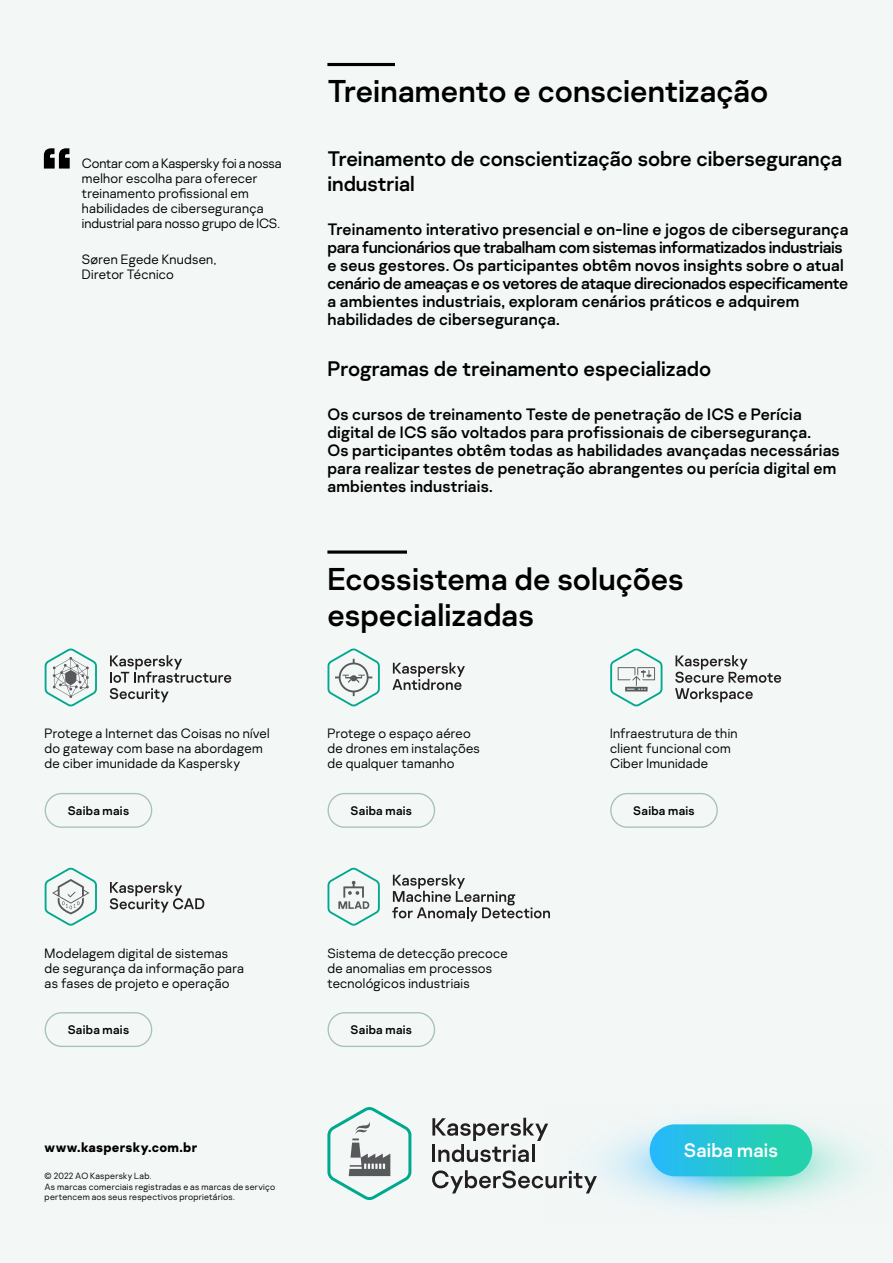
<style>
.page{position:relative;width:893px;height:1263px;background:#f3f7f6}
.page>*{position:absolute;margin:0;border:0;box-sizing:border-box;transform-origin:0 0}
.t1{font:90px "Kaspersky Sans";color:#000}
.t2{font:31.5px/36px "Kaspersky Sans";color:#000}
.t3{font:21px/25.5px "Kaspersky Sans";color:#000}
.t4{font:19.35px "Kaspersky Sans";letter-spacing:.01em;color:#fff}
.t5{font:16.5px/18px "Kaspersky Sans";letter-spacing:.005em;color:#000}
.t6{font:300 13.5px/15px "Kaspersky Sans";letter-spacing:.015em;color:#000}
.t7{font:700 13.5px "Kaspersky Sans";letter-spacing:.02em;color:#000}
.t8{font:12.45px "Kaspersky Sans";letter-spacing:.025em;color:#000}
.t9{font:300 9px/10.5px "Kaspersky Sans";letter-spacing:.03em;color:#000}
</style>
<div class="page">
<hr style="left:327px;top:63px;width:68px;height:3px;background:#000">
<div style="left:45px;top:793px;width:107px;height:35px;border:1px solid #a6bfbf;border-radius:17px"></div>
<svg style="left:45px;top:648px;width:52px;height:58px"></svg>
<svg style="left:110px;top:655px;width:121px;height:47px"></svg>
<div style="left:45px;top:1012px;width:107px;height:35px;border:1px solid #a6bfbf;border-radius:17px"></div>
<svg style="left:45px;top:868px;width:52px;height:58px"></svg>
<svg style="left:110px;top:882px;width:94px;height:30px"></svg>
<div style="left:328px;top:793px;width:107px;height:35px;border:1px solid #a6bfbf;border-radius:17px"></div>
<svg style="left:328px;top:648px;width:52px;height:58px"></svg>
<svg style="left:392px;top:662px;width:73px;height:28px"></svg>
<div style="left:328px;top:1012px;width:107px;height:35px;border:1px solid #a6bfbf;border-radius:17px"></div>
<svg style="left:392px;top:874px;width:158px;height:47px"></svg>
<svg style="left:328px;top:868px;width:52px;height:58px"></svg>
<div style="left:610px;top:793px;width:108px;height:35px;border:1px solid #a6bfbf;border-radius:17px"></div>
<svg style="left:675px;top:655px;width:106px;height:47px"></svg>
<svg style="left:610px;top:648px;width:52px;height:58px"></svg>
<svg style="left:327px;top:550px;width:80px;height:4px"></svg>
<img style="left:586px;top:1120px;width:278px;height:88px">
<div style="left:650px;top:1124px;width:162px;height:52px;background:linear-gradient(to right,#26b9f9,#24d5a0);border-radius:26px"></div>
<svg style="left:432px;top:1118px;width:116px;height:44px"></svg>
<svg style="left:432px;top:1170px;width:165px;height:23px"></svg>
<svg style="left:327px;top:1107px;width:84px;height:93px"></svg>
<h1 class="t1" style="left:39px;top:126px;width:36px">“</h1>
<p class="t6" style="left:82px;top:156px;width:201px">Contar com a Kaspersky foi a nossa melhor escolha para oferecer treinamento profissional em habilidades de cibersegurança industrial para nosso grupo de ICS.</p>
<p class="t6" style="left:82px;top:251px;width:136px">Søren Egede Knudsen,<br>Diretor Técnico</p>
<p class="t6" style="left:45px;top:726px;width:227px">Protege a Internet das Coisas no nível do gateway com base na abordagem de ciber imunidade da Kaspersky</p>
<p class="t8" style="left:68px;top:803px;width:63px">Saiba mais</p>
<h2 class="t2" style="left:327px;top:73px;width:442px">Treinamento e conscientização</h2>
<p class="t3" style="left:327px;top:146px;width:516px">Treinamento de conscientização sobre cibersegurança industrial</p>
<p class="t5" style="left:327px;top:220px;width:522px">Treinamento interativo presencial e on-line e jogos de cibersegurança para funcionários que trabalham com sistemas informatizados industriais e seus gestores. Os participantes obtêm novos insights sobre o atual cenário de ameaças e os vetores de ataque direcionados especificamente a ambientes industriais, exploram cenários práticos e adquirem habilidades de cibersegurança.</p>
<p class="t3" style="left:327px;top:356px;width:385px">Programas de treinamento especializado</p>
<p class="t5" style="left:327px;top:405px;width:514px">Os cursos de treinamento Teste de penetração de ICS e Perícia digital de ICS são voltados para profissionais de cibersegurança.<br>Os participantes obtêm todas as habilidades avançadas necessárias para realizar testes de penetração abrangentes ou perícia digital em ambientes industriais.</p>
<h2 class="t2" style="left:327px;top:561px;width:358px">Ecossistema de soluções especializadas</h2>
<p class="t6" style="left:327px;top:726px;width:154px">Protege o espaço aéreo de drones em instalações de qualquer tamanho</p>
<p class="t8" style="left:351px;top:803px;width:63px">Saiba mais</p>
<p class="t6" style="left:610px;top:726px;width:129px">Infraestrutura de thin client funcional com<br>Ciber Imunidade</p>
<p class="t8" style="left:633px;top:803px;width:63px">Saiba mais</p>
<p class="t6" style="left:45px;top:945px;width:201px">Modelagem digital de sistemas de segurança da informação para as fases de projeto e operação</p>
<p class="t8" style="left:68px;top:1022px;width:63px">Saiba mais</p>
<p class="t7" style="left:45px;top:1138px;width:154px">www.kaspersky.com.br</p>
<p class="t9" style="left:45px;top:1170px;width:232px">© 2022 AO Kaspersky Lab.<br>As marcas comerciais registradas e as marcas de serviço pertencem aos seus respectivos proprietários.</p>
<p class="t6" style="left:327px;top:945px;width:182px">Sistema de detecção precoce de anomalias em processos tecnológicos industriais</p>
<p class="t8" style="left:351px;top:1022px;width:63px">Saiba mais</p>
<p class="t4" style="left:684px;top:1139px;width:95px">Saiba mais</p>
</div>
